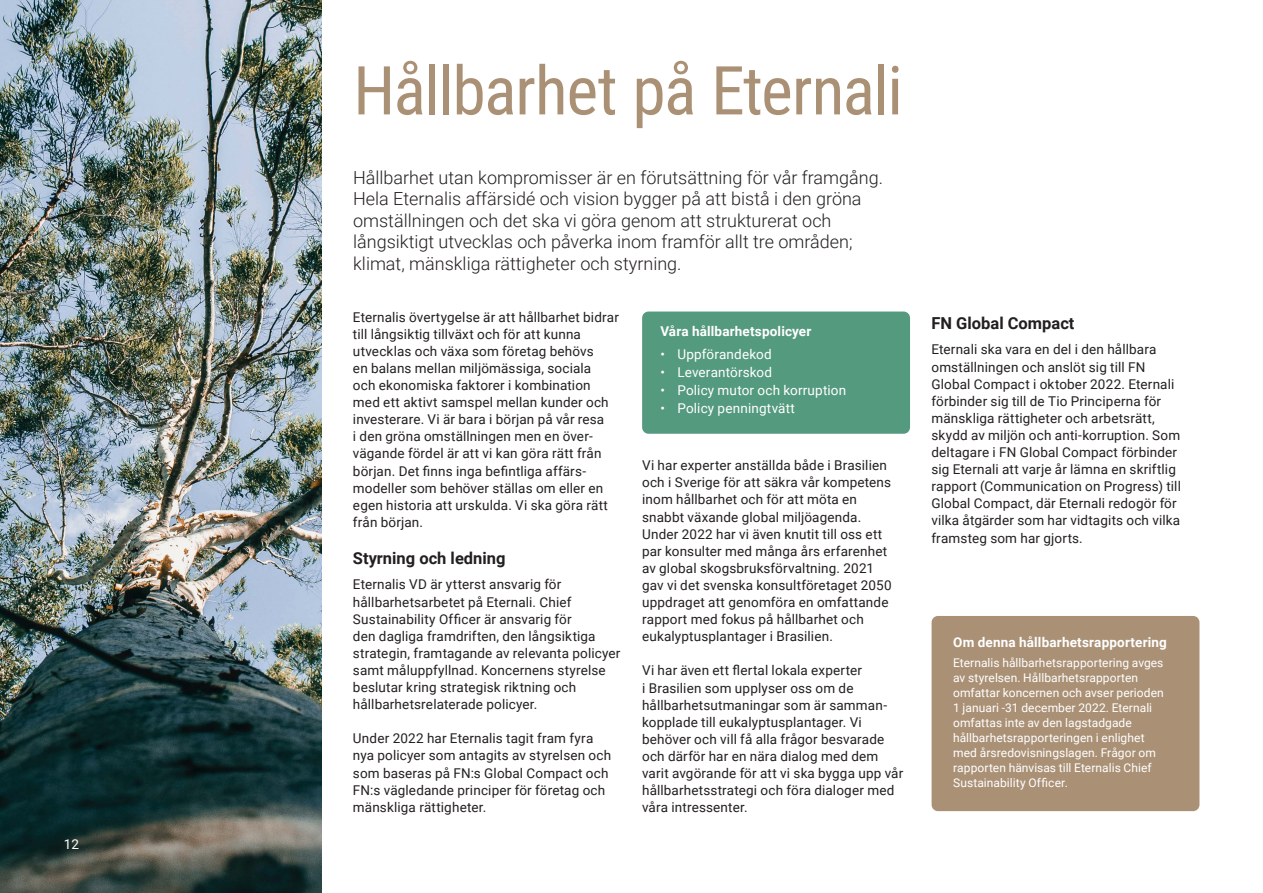
<style>
.page{position:relative;width:1263px;height:893px;background:#fff}
.page>*{position:absolute;margin:0;border:0;box-sizing:border-box;transform-origin:0 0}
.Rub_1{font:67.5px "Roboto Condensed";letter-spacing:-.02em;color:#aa9176}
.Ingress{font:300 18px/21.6px "Roboto";color:#231f20}
.Rubrik_2{font:700 16.5px "Roboto";color:#231f20}
.Bröd{font:13.5px/17.1px "Roboto";letter-spacing:.01em;color:#231f20}
.t1{font:13.5px "Roboto";letter-spacing:.01em;color:#fff}
.Bröd-2{font:700 13.5px "Roboto";letter-spacing:.015em;color:#fff}
.Bröd-3{font:12px/15px "Roboto";letter-spacing:.005em;color:#fff}
</style>
<div class="page">
<div style="left:642px;top:312px;width:268px;height:122px;background:#549a7e;border-radius:6px"></div>
<div style="left:931px;top:616px;width:268px;height:195px;background:#aa9176;border-radius:6px"></div>
<img style="left:0;top:0;width:321px;height:893px">
<p class="t1" style="left:64px;top:835px;width:17px">12</p>
<p class="Rub_1" style="left:353px;top:43px;width:551px">Hållbarhet på Eternali</p>
<p class="Ingress" style="left:353px;top:166px;width:531px">Hållbarhet utan kompromisser är en förutsättning för vår framgång.<br>Hela Eternalis affärsidé och vision bygger på att bistå i den gröna omställningen och det ska vi göra genom att strukturerat och långsiktigt utvecklas och påverka inom framför allt tre områden; klimat, mänskliga rättigheter och styrning.</p>
<p class="Bröd" style="left:353px;top:308px;width:267px">Eternalis övertygelse är att hållbarhet bidrar till långsiktig tillväxt och för att kunna utvecklas och växa som företag behövs<br>en balans mellan miljömässiga, sociala<br>och ekonomiska faktorer i kombination med ett aktivt samspel mellan kunder och investerare. Vi är bara i början på vår resa<br>i den gröna omställningen men en över&shy;vägande fördel är att vi kan göra rätt från början. Det finns inga befintliga affärs&shy;modeller som behöver ställas om eller en egen historia att urskulda. Vi ska göra rätt från början.</p>
<p class="Rubrik_2" style="left:353px;top:546px;width:154px">Styrning och ledning</p>
<p class="Bröd" style="left:353px;top:575px;width:269px">Eternalis VD är ytterst ansvarig för hållbarhetsarbetet på Eternali. Chief Sustainability Officer är ansvarig för<br>den dagliga framdriften, den långsiktiga strategin, framtagande av relevanta policyer samt måluppfyllnad. Koncernens styrelse beslutar kring strategisk riktning och hållbarhetsrelaterade policyer.</p>
<p class="Bröd" style="left:353px;top:729px;width:260px">Under 2022 har Eternalis tagit fram fyra nya policyer som antagits av styrelsen och som baseras på FN:s Global Compact och FN:s vägledande principer för företag och mänskliga rättigheter.</p>
<p class="Bröd-2" style="left:660px;top:322px;width:152px">Våra hållbarhetspolicyer</p>
<p class="t1" style="left:660px;top:344px;width:113px">• Uppförandekod</p>
<p class="t1" style="left:660px;top:362px;width:113px">• Leverantörskod</p>
<p class="t1" style="left:660px;top:380px;width:187px">• Policy mutor och korruption</p>
<p class="t1" style="left:660px;top:398px;width:136px">• Policy penningtvätt</p>
<p class="Bröd" style="left:642px;top:456px;width:251px">Vi har experter anställda både i Brasilien och i Sverige för att säkra vår kompetens inom hållbarhet och för att möta en snabbt växande global miljöagenda.<br>Under 2022 har vi även knutit till oss ett par konsulter med många års erfarenhet av global skogsbruksförvaltning. 2021 gav vi det svenska konsultföretaget 2050 uppdraget att genomföra en omfattande rapport med fokus på hållbarhet och eukalyptusplantager i Brasilien.</p>
<p class="Bröd" style="left:642px;top:662px;width:263px">Vi har även ett flertal lokala experter<br>i Brasilien som upplyser oss om de hållbarhetsutmaningar som är samman&shy;kopplade till eukalyptusplantager. Vi behöver och vill få alla frågor besvarade och därför har en nära dialog med dem varit avgörande för att vi ska bygga upp vår hållbarhetsstrategi och föra dialoger med våra intressenter.</p>
<p class="Rubrik_2" style="left:931px;top:311px;width:145px">FN Global Compact</p>
<p class="Bröd" style="left:931px;top:341px;width:251px">Eternali ska vara en del i den hållbara omställningen och anslöt sig till FN Global Compact i oktober 2022. Eternali förbinder sig till de Tio Principerna för mänskliga rättigheter och arbetsrätt, skydd av miljön och anti-korruption. Som deltagare i FN Global Compact förbinder sig Eternali att varje år lämna en skriftlig rapport (Communication on Progress) till Global Compact, där Eternali redogör för vilka åtgärder som har vidtagits och vilka framsteg som har gjorts.</p>
<p class="Bröd-2" style="left:953px;top:633px;width:215px">Om denna hållbarhetsrapportering</p>
<p class="Bröd-3" style="left:953px;top:654px;width:212px">Eternalis hållbarhetsrapportering avges av styrelsen. Hållbarhetsrapporten omfattar koncernen och avser perioden 1 januari -31 december 2022. Eternali omfattas inte av den lagstadgade hållbarhetsrapporteringen i enlighet med årsredovisningslagen. Frågor om rapporten hänvisas till Eternalis Chief Sustainability Officer.</p>
</div>
